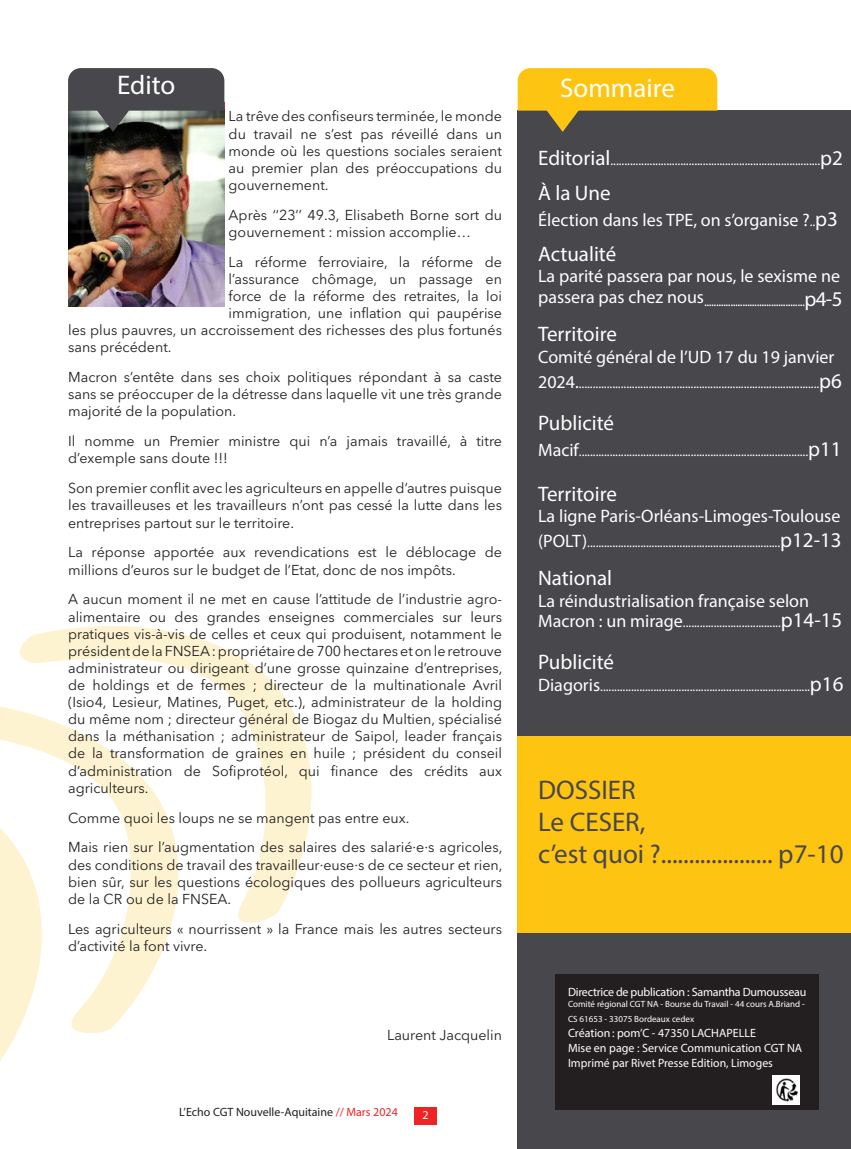
<style>
.page{position:relative;width:851px;height:1149px;background:#fff}
.page>*{position:absolute;margin:0;border:0;box-sizing:border-box;transform-origin:0 0}
.t1{font:27px "Myriad Pro";color:#47474c}
.RUBRIQUE{font:27px "Myriad Pro";color:#fff}
.t2{font:21px "Myriad Pro";color:#fff}
.t3{font:18px "Myriad Pro";color:#fff}
.t4{font:14.25px/17.1px "Avenir Next Cyr";color:#231f20;text-align:justify}
.t5{font:13.5px "Myriad Pro";color:#fff}
.t6{font:12px "Myriad Pro";color:#fff}
.t7{font:12px "Myriad Pro";letter-spacing:-.02em;color:#fff}
.t8{font:12px "Myriad Pro";color:#231f20}
.t9{font:9px/14.7px "Myriad Pro";color:#fff}
.s1{color:#ee2325}
.s2{font-size:21px}
.s3{font-size:13.5px}
.s4{font-size:18px}
</style>
<div class="page">
<div style="left:414px;top:1106px;width:22px;height:17px;background:#ee2325"></div>
<svg style="left:0;top:1034px;width:16px;height:27px"></svg>
<svg style="left:0;top:706px;width:171px;height:328px"></svg>
<svg style="left:19px;top:626px;width:293px;height:300px"></svg>
<div style="left:517px;top:111px;width:333px;height:1037px;background:#47474c"></div>
<svg style="left:517px;top:68px;width:200px;height:64px"></svg>
<div style="left:517px;top:736px;width:333px;height:196px;background:#fec412"></div>
<div style="left:555px;top:974px;width:264px;height:135px;background:#231f20"></div>
<img style="left:772px;top:1075px;width:27px;height:28px">
<img style="left:68px;top:132px;width:156px;height:174px">
<svg style="left:68px;top:68px;width:156px;height:64px;background:#575858"></svg>
<p class="RUBRIQUE" style="left:117px;top:68px;width:60px">Edito</p>
<p class="t4" style="left:228px;top:108px;width:275px">La trêve des confiseurs terminée, le monde du travail ne s’est pas réveillé dans un monde où les questions sociales seraient au premier plan des préoccupations du gouvernement.</p>
<p class="t4" style="left:228px;top:206px;width:275px">Après ‘‘23’’ 49.3, Elisabeth Borne sort du gouvernement : mission accomplie…</p>
<p class="t4" style="left:228px;top:253px;width:275px">La réforme ferroviaire, la réforme de</p>
<p class="t4" style="left:228px;top:270px;width:275px">l’assurance chômage, un passage en</p>
<p class="t4" style="left:228px;top:287px;width:275px">force de la réforme des retraites, la loi</p>
<p class="t4" style="left:228px;top:304px;width:275px">immigration, une inflation qui paupérise</p>
<p class="t4" style="left:68px;top:321px;width:435px">les plus pauvres, un accroissement des richesses des plus fortunés</p>
<p class="t4" style="left:68px;top:339px;width:105px">sans précédent.</p>
<p class="t4" style="left:68px;top:368px;width:435px">Macron s’entête dans ses choix politiques répondant à sa caste sans se préoccuper de la détresse dans laquelle vit une très grande majorité de la population.</p>
<p class="t4" style="left:68px;top:432px;width:435px">Il nomme un Premier ministre qui n’a jamais travaillé, à titre d’exemple sans doute !!!</p>
<p class="t4" style="left:68px;top:479px;width:435px">Son premier conflit avec les agriculteurs en appelle d’autres puisque les travailleuses et les travailleurs n’ont pas cessé la lutte dans les entreprises partout sur le territoire.</p>
<p class="t4" style="left:68px;top:543px;width:435px">La réponse apportée aux revendications est le déblocage de millions d’euros sur le budget de l’Etat, donc de nos impôts.</p>
<p class="t4" style="left:68px;top:590px;width:436px">A aucun moment il ne met en cause l’attitude de l’industrie agro&shy;alimentaire ou des grandes enseignes commerciales sur leurs pratiques vis-à-vis de celles et ceux qui produisent, notamment le président de la FNSEA : propriétaire de 700 hectares et on le retrouve administrateur ou dirigeant d’une grosse quinzaine d’entreprises, de holdings et de fermes ; directeur de la multinationale Avril (Isio4, Lesieur, Matines, Puget, etc.), administrateur de la holding du même nom ; directeur général de Biogaz du Multien, spécialisé dans la méthanisation ; administrateur de Saipol, leader français de la transformation de graines en huile ; président du conseil d’administration de Sofiprotéol, qui finance des crédits aux agriculteurs.</p>
<p class="t4" style="left:68px;top:808px;width:343px">Comme quoi les loups ne se mangent pas entre eux.</p>
<p class="t4" style="left:68px;top:838px;width:436px">Mais rien sur l’augmentation des salaires des salarié·e·s agricoles, des conditions de travail des travailleur·euse·s de ce secteur et rien, bien sûr, sur les questions écologiques des pollueurs agriculteurs de la CR ou de la FNSEA.</p>
<p class="t4" style="left:68px;top:919px;width:435px">Les agriculteurs « nourrissent » la France mais les autres secteurs d’activité la font vivre.</p>
<p class="t4" style="left:387px;top:1026px;width:116px">Laurent Jacquelin</p>
<p class="t8" style="left:179px;top:1104px;width:220px">L’Echo CGT Nouvelle-Aquitaine <span class="s1">// Mars 2024</span></p>
<p class="t6" style="left:422px;top:1106px;width:8px">2</p>
<p class="RUBRIQUE" style="left:560px;top:71px;width:116px">Sommaire</p>
<p class="t5" style="left:538px;top:152px;width:306px"><span class="s2">Editorial</span>...........................................................................<span class="s2">p2</span></p>
<p class="t2" style="left:538px;top:180px;width:74px">À la Une</p>
<p class="t3" style="left:538px;top:208px;width:301px">Élection dans les TPE, on s’organise ?<span class="s3">..</span><span class="s2">p3</span></p>
<p class="t2" style="left:538px;top:241px;width:80px">Actualité</p>
<p class="t3" style="left:538px;top:265px;width:303px">La parité passera par nous, le sexisme ne</p>
<p class="t5" style="left:538px;top:293px;width:306px"><sup>passera</sup> <sup>pas</sup> <sup>chez</sup> <sup>nous</sup>..........................................<span class="s2">p4-5</span></p>
<p class="t2" style="left:538px;top:321px;width:80px">Territoire</p>
<p class="t3" style="left:538px;top:345px;width:298px">Comité général de l’UD 17 du 19 janvier</p>
<p class="t5" style="left:538px;top:375px;width:305px"><span class="s4">2024.</span>......................................................................................<span class="s2">p6</span></p>
<p class="t2" style="left:538px;top:410px;width:77px">Publicité</p>
<p class="t5" style="left:538px;top:442px;width:305px"><span class="s4">Macif</span>..................................................................................<span class="s2">p11</span></p>
<p class="t2" style="left:538px;top:480px;width:80px">Territoire</p>
<p class="t3" style="left:538px;top:505px;width:304px">La ligne Paris-Orléans-Limoges-Toulouse</p>
<p class="t5" style="left:538px;top:534px;width:305px"><span class="s4">(POLT)</span>.....................................................................<span class="s2">p12-13</span></p>
<p class="t2" style="left:538px;top:565px;width:75px">National</p>
<p class="t3" style="left:538px;top:589px;width:272px">La réindustrialisation française selon</p>
<p class="t5" style="left:538px;top:614px;width:306px"><span class="s4">Macron : un mirage</span>...................................<span class="s2">p14-15</span></p>
<p class="t2" style="left:538px;top:648px;width:77px">Publicité</p>
<p class="t5" style="left:538px;top:677px;width:307px"><span class="s4">Diagoris</span>...........................................................................<span class="s2">p16</span></p>
<p class="t1" style="left:538px;top:772px;width:99px">DOSSIER</p>
<p class="t1" style="left:538px;top:805px;width:109px">Le CESER,</p>
<p class="t1" style="left:538px;top:837px;width:307px">c’est quoi ?.................... p7-10</p>
<p class="t7" style="left:568px;top:984px;width:240px">Directrice de publication : Samantha Dumousseau</p>
<p class="t9" style="left:568px;top:996px;width:238px">Comité régional CGT NA - Bourse du Travail - 44 cours A.Briand -<br>CS 61653 - 33075 Bordeaux cedex</p>
<p class="t6" style="left:568px;top:1025px;width:189px">Création: pom’C - 47350 LACHAPELLE</p>
<p class="t6" style="left:568px;top:1039px;width:236px">Mise en page : Service Communication CGT NA</p>
<p class="t6" style="left:568px;top:1054px;width:206px">Imprimé par Rivet Presse Edition, Limoges</p>
</div>
